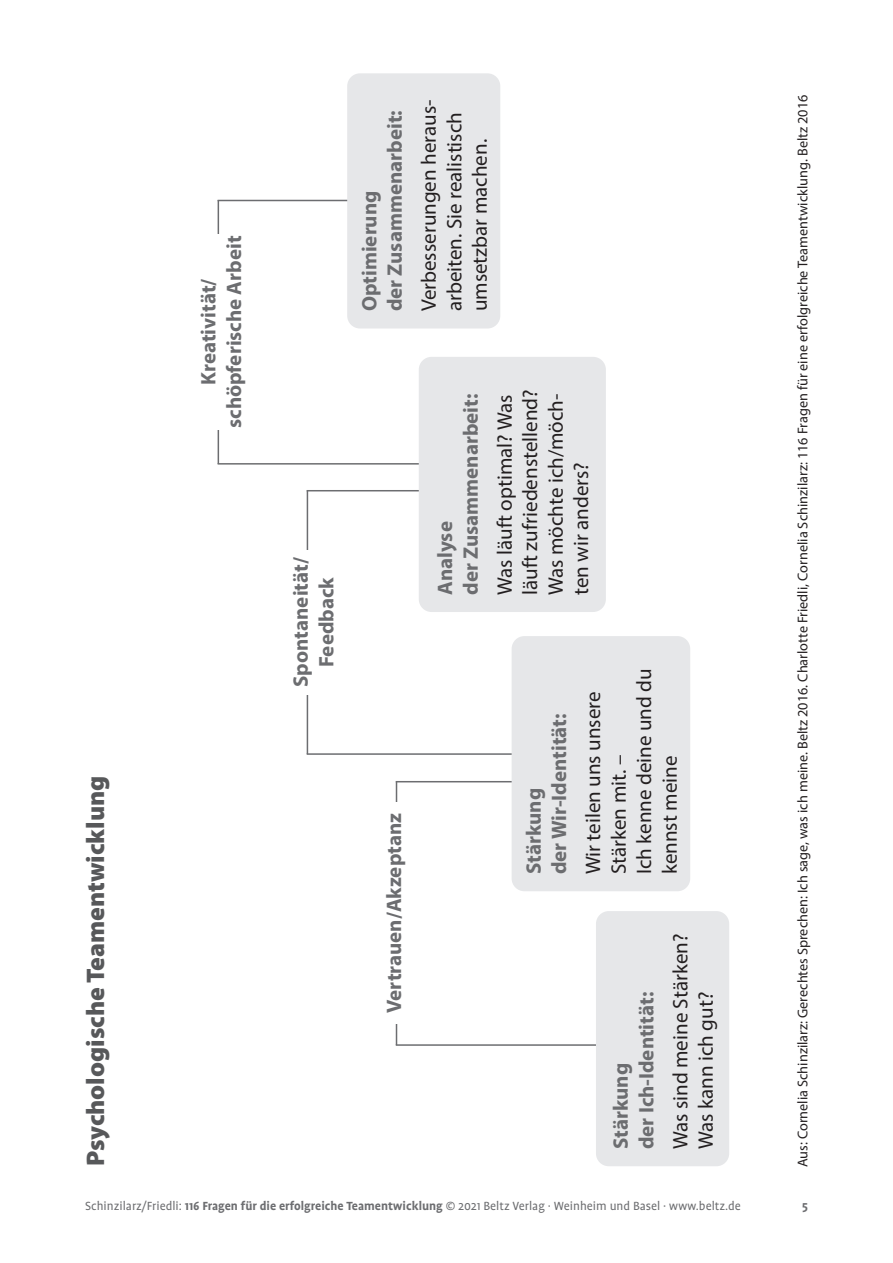
<style>
.page{position:relative;width:893px;height:1263px;background:#fff}
.page>*{position:absolute;margin:0;border:0;box-sizing:border-box;transform-origin:0 0}
.t1{font:900 25.5px "Myriad Pro";color:#57585a}
.t2{font:21px/25.5px "Myriad Pro";color:#231f20}
.t3{font:700 21px/25.5px "Myriad Pro";color:#6c6d70}
.t4{font:14.25px "Myriad Pro";color:#231f20}
.t5{font:13.5px "Profile OT Q angepasst";color:#6c6d70}
.t6{font:13.5px "Profile OT Bold Q angepasst";color:#6c6d70}
.s1{font-family:"Profile OT Bold Q angepasst"}
</style>
<div class="page">
<hr style="left:218px;top:200px;width:1px;height:264px;background:#6c6d70">
<hr style="left:218px;top:463px;width:202px;height:2px;background:#6c6d70">
<hr style="left:218px;top:200px;width:139px;height:1px;background:#6c6d70">
<hr style="left:307px;top:490px;width:1px;height:264px;background:#6c6d70">
<div style="left:292px;top:550px;width:47px;height:144px;background:#fff"></div>
<hr style="left:307px;top:753px;width:228px;height:2px;background:#6c6d70">
<hr style="left:307px;top:490px;width:139px;height:1px;background:#6c6d70">
<hr style="left:396px;top:781px;width:1px;height:264px;background:#6c6d70">
<div style="left:385px;top:802px;width:25px;height:222px;background:#fff"></div>
<hr style="left:396px;top:1044px;width:202px;height:2px;background:#6c6d70">
<hr style="left:396px;top:781px;width:139px;height:1px;background:#6c6d70">
<div style="left:596px;top:911px;width:133px;height:255px;background:#e6e7e9;border-radius:13px"></div>
<div style="left:512px;top:636px;width:178px;height:255px;background:#e6e7e9;border-radius:13px"></div>
<div style="left:419px;top:357px;width:187px;height:255px;background:#e6e7e9;border-radius:13px"></div>
<div style="left:347px;top:73px;width:153px;height:255px;background:#e6e7e9;border-radius:13px"></div>
<p class="t1" style="left:79px;top:1166px;width:392px;rotate:-90deg">Psychologische Teamentwicklung</p>
<p class="t3" style="left:195px;top:428px;width:194px;text-align:center;rotate:-90deg">Kreativität/ schöpferische Arbeit</p>
<p class="t3" style="left:287px;top:687px;width:131px;text-align:center;rotate:-90deg">Spontaneität/<br>Feedback</p>
<p class="t3" style="left:356px;top:311px;width:203px;rotate:-90deg">Optimierung<br>der Zusammenarbeit:</p>
<p class="t2" style="left:416px;top:311px;width:213px;rotate:-90deg">Verbesserungen heraus&shy;arbeiten. Sie realistisch umsetzbar machen.</p>
<p class="t4" style="left:794px;top:1167px;width:1074px;rotate:-90deg">Aus: Cornelia Schinzilarz: Gerechtes Sprechen: Ich sage, was ich meine. Beltz 2016. Charlotte Friedli, Cornelia Schinzilarz: 116 Fragen für eine erfolgreiche Teamentwicklung. Beltz 2016</p>
<p class="t3" style="left:432px;top:595px;width:203px;rotate:-90deg">Analyse<br>der Zusammenarbeit:</p>
<p class="t2" style="left:492px;top:595px;width:207px;rotate:-90deg">Was läuft optimal? Was läuft zufriedenstellend?<br>Was möchte ich/möch&shy;ten wir anders?</p>
<p class="t2" style="left:580px;top:874px;width:208px;rotate:-90deg">Wir teilen uns unsere<br>Stärken mit. –<br>Ich kenne deine und du kennst meine</p>
<p class="t3" style="left:520px;top:874px;width:162px;rotate:-90deg">Stärkung<br>der Wir-Identität:</p>
<p class="t3" style="left:381px;top:1013px;width:202px;rotate:-90deg">Vertrauen/Akzeptanz</p>
<p class="t2" style="left:667px;top:1149px;width:217px;rotate:-90deg">Was sind meine Stärken?<br>Was kann ich gut?</p>
<p class="t3" style="left:607px;top:1149px;width:159px;rotate:-90deg">Stärkung<br>der Ich-Identität:</p>
<p class="t5" style="left:85px;top:1198px;width:657px">Schinzilarz/Friedli: <span class="s1">116 Fragen für die erfolgreiche Teamentwicklung</span> © 2021 Beltz Verlag · Weinheim und Basel · www.beltz.de</p>
<p class="t6" style="left:802px;top:1198px;width:7px">5</p>
</div>
